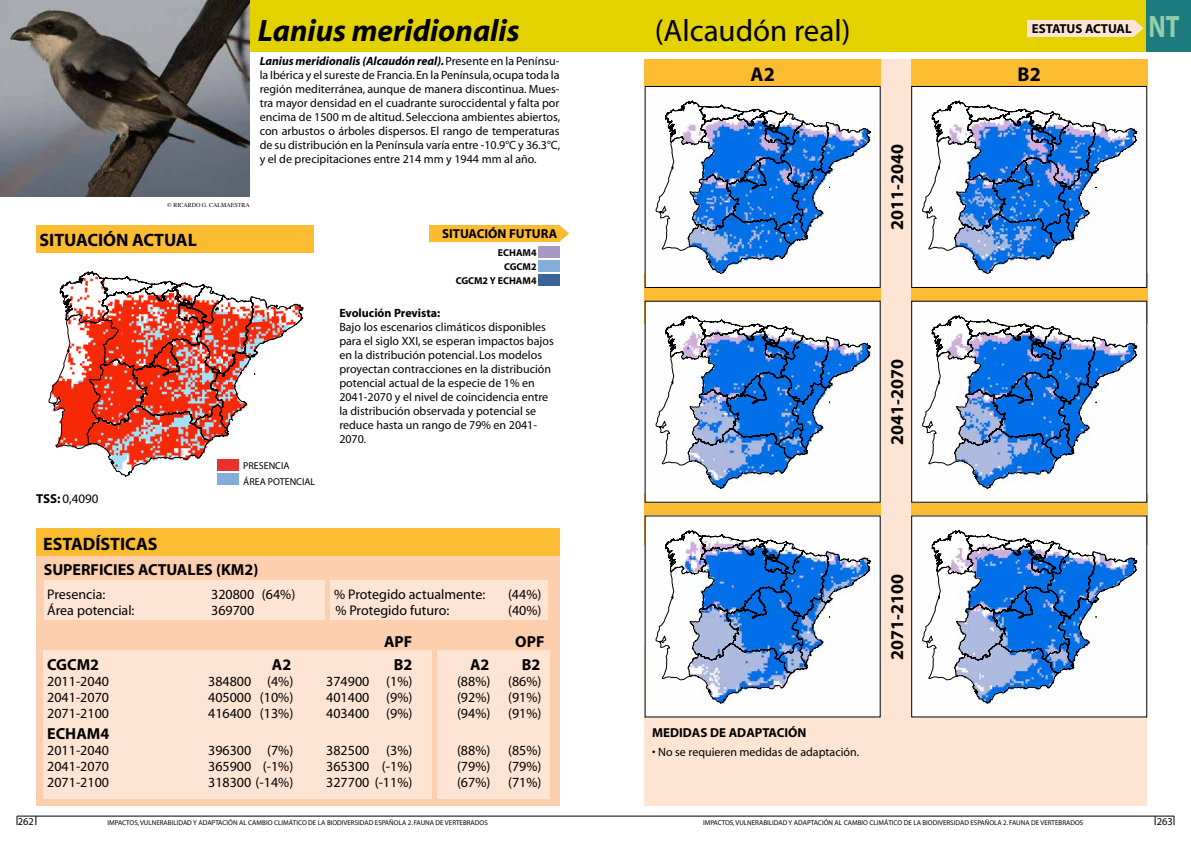
<style>
.page{position:relative;width:1191px;height:842px;background:#fff}
.page>*{position:absolute;margin:0;border:0;box-sizing:border-box;transform-origin:0 0}
.t1{font:italic 700 31px "Myriad";color:#000}
.t2{font:31px "Myriad";color:#000}
.t3{font:700 31px "Myriad";color:#91cfaa;scale:.81 1}
.t4{font:700 20px "Myriad";color:#000}
.t5{font:700 18px "Myriad";color:#000}
.t6{font:700 16px "Myriad";color:#000}
.t7{font:14px "Myriad";color:#000}
.t8{font:700 13px "Myriad";color:#000}
.t9{font:13px "Myriad";color:#000}
.t10{font:12px/14px "Myriad";color:#000;text-align:justify}
.t11{font:700 12px "Myriad";color:#000}
.t12{font:10.5px "Myriad";color:#000}
.t13{font:700 10px/13.7px "Myriad";color:#000}
.t14{font:10px/15.6px "Myriad";color:#000}
.t15{font:7px "Myriad";color:#000}
.t16{font:6px "Times";color:#000}
.s1{font-weight:700;font-style:italic}
.s2{font-weight:700}
</style>
<div class="page">
<hr style="left:17px;top:816px;width:1157px;height:1px;background:#000">
<div style="left:149px;top:0;width:997px;height:51px;background:#e3d200"></div>
<div style="left:429px;top:225px;width:130px;height:17px;background:#fcbc31"></div>
<div style="left:538px;top:246px;width:21px;height:12px;background:#a799c4"></div>
<div style="left:538px;top:260px;width:21px;height:12px;background:#82addb"></div>
<div style="left:538px;top:274px;width:21px;height:12px;background:#3b6599"></div>
<svg style="left:559px;top:225px;width:10px;height:17px"></svg>
<div style="left:1027px;top:20px;width:106px;height:17px;background:#fee4d2"></div>
<svg style="left:1133px;top:20px;width:10px;height:17px"></svg>
<img style="left:0;top:0;width:249px;height:197px">
<div style="left:1146px;top:0;width:45px;height:51px;background:#1d7b7e"></div>
<div style="left:36px;top:554px;width:523px;height:252px;background:#fdcfae"></div>
<div style="left:44px;top:580px;width:281px;height:40px;background:#fee4d2"></div>
<div style="left:331px;top:580px;width:217px;height:40px;background:#fee4d2"></div>
<div style="left:36px;top:528px;width:523px;height:27px;background:#fcbc31"></div>
<div style="left:437px;top:650px;width:112px;height:149px;background:#fee4d2"></div>
<div style="left:43px;top:650px;width:388px;height:149px;background:#fee4d2"></div>
<svg style="left:60px;top:271px;width:244px;height:206px"></svg>
<svg style="left:49px;top:315px;width:40px;height:134px"></svg>
<div style="left:36px;top:225px;width:277px;height:27px;background:#fcbc31"></div>
<div style="left:218px;top:460px;width:21px;height:11px;background:#ea302c"></div>
<div style="left:218px;top:473px;width:21px;height:12px;background:#82addb"></div>
<div style="left:865px;top:60px;width:70px;height:669px;background:#fee4d2"></div>
<div style="left:644px;top:646px;width:502px;height:160px;background:#fee4d2"></div>
<svg style="left:644px;top:273px;width:236px;height:51px;background:#e9b440"></svg>
<svg style="left:644px;top:494px;width:236px;height:50px;background:#daab46"></svg>
<div style="left:644px;top:60px;width:236px;height:26px;background:#fcbc31"></div>
<svg style="left:911px;top:273px;width:236px;height:51px;background:#e8b340"></svg>
<svg style="left:911px;top:494px;width:236px;height:50px;background:#d9ab46"></svg>
<div style="left:911px;top:60px;width:236px;height:26px;background:#fcbc31"></div>
<img style="left:646px;top:303px;width:232px;height:198px">
<svg style="left:656px;top:315px;width:215px;height:174px"></svg>
<div style="left:646px;top:517px;width:232px;height:198px;background:#fefefe"></div>
<svg style="left:656px;top:530px;width:215px;height:173px"></svg>
<img style="left:646px;top:88px;width:232px;height:198px">
<div style="left:644px;top:86px;width:236px;height:202px;border:1px solid #000"></div>
<img style="left:656px;top:101px;width:215px;height:173px">
<img style="left:913px;top:303px;width:232px;height:198px">
<svg style="left:922px;top:315px;width:216px;height:174px"></svg>
<div style="left:913px;top:517px;width:232px;height:198px;background:#fefefe"></div>
<svg style="left:922px;top:530px;width:216px;height:173px"></svg>
<img style="left:913px;top:88px;width:232px;height:198px">
<div style="left:911px;top:86px;width:236px;height:202px;border:1px solid #000"></div>
<img style="left:922px;top:101px;width:216px;height:173px">
<p class="t16" style="left:167px;top:199px;width:84px">© RICARDO G. CALMAESTRA</p>
<h3 class="t5" style="left:40px;top:231px;width:36px">SITUACIÓ</h3>
<h3 class="t5" style="left:116px;top:231px;width:60px">N ACTUAL</h3>
<h1 class="t1" style="left:258px;top:15px;width:263px">Lanius meridionalis</h1>
<h1 class="t2" style="left:655px;top:16px;width:197px">(Alcaudón real)</h1>
<h1 class="t3" style="left:1148px;top:10px;width:19px">NT</h1>
<p class="t8" style="left:1031px;top:22px;width:85px">ESTATUS ACTUAL</p>
<p class="t10" style="left:260px;top:54px;width:302px"><span class="s1">Lanius meridionalis (Alcaudón real).</span> Presente en la Penínsu&shy;la Ibérica y el sureste de Francia. En la Península, ocupa toda la región mediterránea, aunque de manera discontinua. Mues&shy;tra mayor densidad en el cuadrante suroccidental y falta por encima de 1500 m de altitud. Selecciona ambientes abiertos, con arbustos o árboles dispersos. El rango de temperaturas de su distribución en la Península varía entre -10.9°C y 36.3°C, y el de precipitaciones entre 214 mm y 1944 mm al año.</p>
<p class="t8" style="left:442px;top:227px;width:27px">SITUACIÓ</p>
<p class="t8" style="left:497px;top:227px;width:44px">N FUTURA</p>
<p class="t13" style="left:504px;top:246px;width:34px;text-indent:-6px">ECHAM4<br>CGCM</p>
<p class="t13" style="left:531px;top:260px;width:7px">2</p>
<p class="t13" style="left:456px;top:274px;width:8px">CGCM</p>
<p class="t13" style="left:482px;top:274px;width:55px">2 Y ECHAM4</p>
<h2 class="t4" style="left:750px;top:64px;width:26px">A2</h2>
<h2 class="t4" style="left:1017px;top:64px;width:25px">B2</h2>
<h3 class="t5" style="left:887px;top:230px;width:87px;rotate:-90deg">2011-2040</h3>
<p class="t11" style="left:339px;top:307px;width:102px">EVOLUCIÓN PREVISTA:</p>
<p class="t10" style="left:339px;top:320px;width:216px;text-align:left">Bajo los escenarios climáticos disponibles para el siglo XXI, se esperan impactos bajos en la distribución potencial. Los modelos proyectan contracciones en la distribución potencial actual de la especie de 1% en 2041-2070 y el nivel de coincidencia entre la distribución observada y potencial se reduce hasta un rango de 79% en 2041- 2070.</p>
<h3 class="t5" style="left:887px;top:445px;width:87px;rotate:-90deg">2041-2070</h3>
<p class="t9" style="left:36px;top:492px;width:64px"><span class="s2">TSS:</span> 0,4090</p>
<p class="t14" style="left:243px;top:458px;width:13px">presencia área</p>
<p class="t14" style="left:268px;top:474px;width:7px">potencial</p>
<h3 class="t5" style="left:43px;top:534px;width:116px">ESTADÍSTICAS</h3>
<h3 class="t6" style="left:44px;top:561px;width:19px">SUPER</h3>
<h3 class="t6" style="left:91px;top:561px;width:16px">FICIE</h3>
<h3 class="t6" style="left:126px;top:561px;width:51px">S ACTUALE</h3>
<h3 class="t6" style="left:204px;top:561px;width:56px">S (KM2)</h3>
<p class="t7" style="left:47px;top:587px;width:60px">Presencia:</p>
<p class="t7" style="left:211px;top:587px;width:86px">320800 (64%)</p>
<p class="t7" style="left:334px;top:587px;width:153px">% Protegido actualmente:</p>
<p class="t7" style="left:508px;top:587px;width:35px">(44%)</p>
<p class="t7" style="left:47px;top:603px;width:89px">Área potencial:</p>
<p class="t7" style="left:211px;top:603px;width:45px">369700</p>
<p class="t7" style="left:335px;top:603px;width:115px">% Protegido futuro:</p>
<p class="t7" style="left:508px;top:603px;width:35px">(40%)</p>
<h3 class="t6" style="left:384px;top:633px;width:25px">APF</h3>
<h3 class="t6" style="left:515px;top:633px;width:29px">OPF</h3>
<h3 class="t6" style="left:47px;top:656px;width:53px">CGCM2</h3>
<h3 class="t6" style="left:272px;top:656px;width:21px">A2</h3>
<h3 class="t6" style="left:394px;top:656px;width:20px">B2</h3>
<h3 class="t6" style="left:470px;top:656px;width:21px">A2</h3>
<h3 class="t6" style="left:522px;top:656px;width:20px">B2</h3>
<p class="t7" style="left:47px;top:674px;width:63px">2011-2040</p>
<p class="t7" style="left:208px;top:674px;width:87px">384800 (4%)</p>
<p class="t7" style="left:326px;top:674px;width:88px">374900 (1%)</p>
<p class="t7" style="left:457px;top:674px;width:35px">(88%)</p>
<p class="t7" style="left:508px;top:674px;width:35px">(86%)</p>
<p class="t7" style="left:47px;top:690px;width:63px">2041-2070</p>
<p class="t7" style="left:208px;top:690px;width:87px">405000 (10%)</p>
<p class="t7" style="left:326px;top:690px;width:88px">401400 (9%)</p>
<p class="t7" style="left:457px;top:690px;width:35px">(92%)</p>
<p class="t7" style="left:508px;top:690px;width:35px">(91%)</p>
<p class="t7" style="left:47px;top:706px;width:63px">2071-2100</p>
<p class="t7" style="left:208px;top:706px;width:87px">416400 (13%)</p>
<p class="t7" style="left:326px;top:706px;width:88px">403400 (9%)</p>
<p class="t7" style="left:457px;top:706px;width:35px">(94%)</p>
<p class="t7" style="left:508px;top:706px;width:35px">(91%)</p>
<h3 class="t6" style="left:47px;top:725px;width:64px">ECHAM4</h3>
<p class="t7" style="left:47px;top:743px;width:63px">2011-2040</p>
<p class="t7" style="left:208px;top:743px;width:87px">396300 (7%)</p>
<p class="t7" style="left:326px;top:743px;width:88px">382500 (3%)</p>
<p class="t7" style="left:457px;top:743px;width:35px">(88%)</p>
<p class="t7" style="left:508px;top:743px;width:35px">(85%)</p>
<p class="t7" style="left:47px;top:759px;width:63px">2041-2070</p>
<p class="t7" style="left:208px;top:759px;width:87px">365900 (-1%)</p>
<p class="t7" style="left:326px;top:759px;width:88px">365300 (-1%)</p>
<p class="t7" style="left:457px;top:759px;width:35px">(79%)</p>
<p class="t7" style="left:508px;top:759px;width:35px">(79%)</p>
<p class="t7" style="left:47px;top:775px;width:63px">2071-2100</p>
<p class="t7" style="left:208px;top:775px;width:87px">318300 (-14%)</p>
<p class="t7" style="left:326px;top:775px;width:88px">327700 (-11%)</p>
<p class="t7" style="left:457px;top:775px;width:35px">(67%)</p>
<p class="t7" style="left:508px;top:775px;width:35px">(71%)</p>
<p class="t8" style="left:652px;top:726px;width:154px">MEDIDAS DE ADAPTACIÓN</p>
<p class="t10" style="left:652px;top:746px;width:208px">• No se requieren medidas de adaptación.</p>
<h3 class="t5" style="left:887px;top:660px;width:87px;rotate:-90deg">2071-2100</h3>
<p class="t12" style="left:18px;top:816px;width:18px">262</p>
<p class="t15" style="left:108px;top:819px;width:382px">IMPACTOS, VULNERABILIDAD Y ADAPTACIÓN AL CAMBIO CLIMÁTICO DE LA BIODIVERSIDAD ESPAÑOLA 2. FAUNA DE VERTEBRADOS</p>
<p class="t15" style="left:703px;top:819px;width:382px">IMPACTOS, VULNERABILIDAD Y ADAPTACIÓN AL CAMBIO CLIMÁTICO DE LA BIODIVERSIDAD ESPAÑOLA 2. FAUNA DE VERTEBRADOS</p>
<p class="t12" style="left:1156px;top:816px;width:18px">263</p>
</div>
